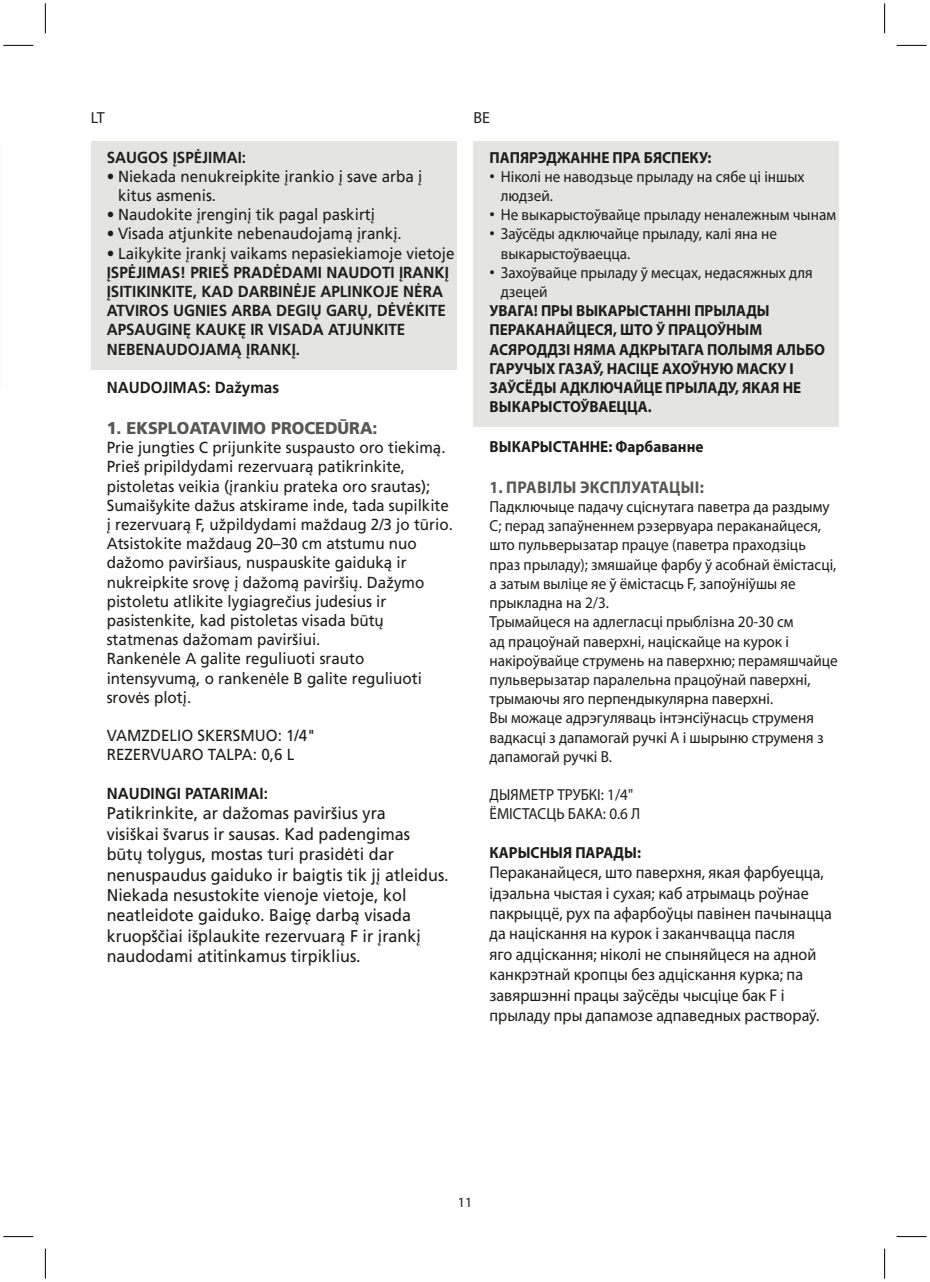
<style>
.page{position:relative;width:930px;height:1282px;background:#fff}
.page>*{position:absolute;margin:0;border:0;box-sizing:border-box;transform-origin:0 0}
.TESTO_RIENTRATO_9{font:17px/20.4px "Myriad Pro";color:#1d1d1b;scale:.95 1}
.TESTO_RIENTRATO_9-2{font:17px/20.4px "Frutiger LT Pro";color:#1d1d1b;scale:.95 1}
.SOTTOTITOLO{font:900 17px "Frutiger LT Pro";color:#575756;scale:.95 1}
.SOTTOTITOLO-2{font:700 17px "Myriad Pro";letter-spacing:.02em;color:#575756;scale:.95 1}
.TESTO_RIENTRATO_9-3{font:16px/19.2px "Myriad Pro";color:#1d1d1b;scale:.95 1}
.TESTO_RIENTRATO_9-4{font:16px/19.2px "Frutiger LT Pro";color:#1d1d1b;scale:.95 1}
.TESTO_NORMALE{font:700 16px/19.2px "Myriad Pro";color:#1d1d1b;scale:.95 1}
.TESTO_NORMALE-2{font:700 16px/19.2px "Frutiger LT Pro";color:#1d1d1b;scale:.95 1}
.sottotitolo{font:16px "Myriad Pro";color:#1d1d1b}
.t1{font:14px "Myriad Pro";color:#1d1d1b}
.s1{font-family:"Arial"}
</style>
<div class="page">
<div style="left:91px;top:141px;width:365px;height:229px;background:#e4e4e3"></div>
<div style="left:473px;top:141px;width:366px;height:286px;background:#e4e4e3"></div>
<hr style="left:3px;top:45px;width:30px;height:1px;background:#000">
<hr style="left:896px;top:45px;width:30px;height:1px;background:#000">
<hr style="left:3px;top:1236px;width:30px;height:1px;background:#000">
<hr style="left:896px;top:1236px;width:30px;height:1px;background:#000">
<hr style="left:45px;top:3px;width:1px;height:30px;background:#000">
<hr style="left:45px;top:1248px;width:1px;height:30px;background:#000">
<hr style="left:884px;top:3px;width:1px;height:30px;background:#000">
<hr style="left:884px;top:1248px;width:1px;height:30px;background:#000">
<p class="sottotitolo" style="left:91px;top:107px;width:16px">LT</p>
<p class="sottotitolo" style="left:473px;top:107px;width:18px">BE</p>
<p class="TESTO_NORMALE-2" style="left:107px;top:147px;width:148px">SAUGOS ĮSPĖJIMAI:</p>
<p class="TESTO_RIENTRATO_9-4" style="left:118px;top:167px;width:322px;text-indent:-11px">• Niekada nenukreipkite įrankio į save arba į kitus asmenis.</p>
<p class="TESTO_RIENTRATO_9-4" style="left:107px;top:205px;width:284px">• Naudokite įrenginį tik pagal paskirtį</p>
<p class="TESTO_RIENTRATO_9-4" style="left:107px;top:224px;width:312px">• Visada atjunkite nebenaudojamą įrankį.</p>
<p class="TESTO_RIENTRATO_9-4" style="left:107px;top:243px;width:368px">• Laikykite įrankį vaikams nepasiekiamoje vietoje</p>
<p class="TESTO_NORMALE-2" style="left:107px;top:263px;width:362px">ĮSPĖJIMAS! PRIEŠ PRADĖDAMI NAUDOTI ĮRANKĮ ĮSITIKINKITE, KAD DARBINĖJE APLINKOJE NĖRA ATVIROS UGNIES ARBA DEGIŲ GARŲ, DĖVĖKITE APSAUGINĘ KAUKĘ IR VISADA ATJUNKITE NEBENAUDOJAMĄ ĮRANKĮ.</p>
<p class="TESTO_NORMALE-2" style="left:107px;top:378px;width:183px">NAUDOJIMAS: Dažymas</p>
<p class="SOTTOTITOLO" style="left:107px;top:417px;width:286px">1. EKSPLOATAVIMO PROCEDŪRA:</p>
<p class="TESTO_RIENTRATO_9-4" style="left:107px;top:438px;width:366px">Prie jungties C prijunkite suspausto oro tiekimą.<br>Prieš pripildydami rezervuarą patikrinkite, pistoletas veikia (įrankiu prateka oro srautas); Sumaišykite dažus atskirame inde, tada supilkite į rezervuarą F, užpildydami maždaug 2/3 jo tūrio.</p>
<p class="TESTO_RIENTRATO_9-4" style="left:107px;top:534px;width:336px">Atsistokite maždaug 20–30 cm atstumu nuo dažomo paviršiaus, nuspauskite gaiduką ir nukreipkite srovę į dažomą paviršių. Dažymo pistoletu atlikite lygiagrečius judesius ir pasistenkite, kad pistoletas visada būtų statmenas dažomam paviršiui.</p>
<p class="TESTO_RIENTRATO_9-4" style="left:107px;top:649px;width:333px">Rankenėle A galite reguliuoti srauto intensyvumą, o rankenėle B galite reguliuoti srovės plotį.</p>
<p class="TESTO_RIENTRATO_9-4" style="left:107px;top:726px;width:221px">VAMZDELIO SKERSMUO: 1/4"</p>
<p class="TESTO_RIENTRATO_9-4" style="left:107px;top:745px;width:199px">REZERVUARO TALPA: 0,6 L</p>
<p class="TESTO_NORMALE-2" style="left:107px;top:783px;width:171px">NAUDINGI PATARIMAI:</p>
<p class="TESTO_RIENTRATO_9-2" style="left:107px;top:803px;width:361px">Patikrinkite, ar dažomas paviršius yra<br>visiškai švarus ir sausas. Kad padengimas būtų tolygus, mostas turi prasidėti dar nenuspaudus gaiduko ir baigtis tik jį atleidus.<br>Niekada nesustokite vienoje vietoje, kol neatleidote gaiduko. Baigę darbą visada kruopščiai išplaukite rezervuarą F ir įrankį naudodami atitinkamus tirpiklius.</p>
<p class="TESTO_NORMALE" style="left:489px;top:147px;width:235px">ПАПЯРЭДЖАННЕ ПРА БЯСПЕКУ:</p>
<p class="TESTO_RIENTRATO_9-3" style="left:501px;top:166px;width:321px;text-indent:-11px"><span class="s1">•</span> Ніколі не наводзьце прыладу на сябе ці іншых людзей.</p>
<p class="TESTO_RIENTRATO_9-3" style="left:489px;top:205px;width:366px"><span class="s1">•</span> Не выкарыстоўвайце прыладу неналежным чынам</p>
<p class="TESTO_RIENTRATO_9-3" style="left:501px;top:224px;width:292px;text-indent:-11px"><span class="s1">•</span> Заўсёды адключайце прыладу, калі яна не выкарыстоўваецца.</p>
<p class="TESTO_RIENTRATO_9-3" style="left:501px;top:262px;width:330px;text-indent:-11px"><span class="s1">•</span> Захоўвайце прыладу ў месцах, недасяжных для дзецей</p>
<p class="TESTO_NORMALE" style="left:489px;top:301px;width:355px">УВАГА! ПРЫ ВЫКАРЫСТАННІ ПРЫЛАДЫ ПЕРАКАНАЙЦЕСЯ, ШТО Ў ПРАЦОЎНЫМ АСЯРОДДЗІ НЯМА АДКРЫТАГА ПОЛЫМЯ АЛЬБО ГАРУЧЫХ ГАЗАЎ, НАСІЦЕ АХОЎНУЮ МАСКУ І ЗАЎСЁДЫ АДКЛЮЧАЙЦЕ ПРЫЛАДУ, ЯКАЯ НЕ ВЫКАРЫСТОЎВАЕЦЦА.</p>
<p class="TESTO_NORMALE" style="left:489px;top:436px;width:227px">ВЫКАРЫСТАННЕ: Фарбаванне</p>
<p class="SOTTOTITOLO-2" style="left:489px;top:476px;width:227px">1. ПРАВІЛЫ ЭКСПЛУАТАЦЫІ:</p>
<p class="TESTO_RIENTRATO_9-3" style="left:489px;top:497px;width:367px">Падключыце падачу сціснутага паветра да раздыму C; перад запаўненнем рэзервуара пераканайцеся, што пульверызатар працуе (паветра праходзіць праз прыладу); змяшайце фарбу ў асобнай ёмістасці, а затым выліце яе ў ёмістасць F, запоўніўшы яе прыкладна на 2/3.</p>
<p class="TESTO_RIENTRATO_9-3" style="left:489px;top:612px;width:368px">Трымайцеся на адлегласці прыблізна 20-30 см<br>ад працоўнай паверхні, націскайце на курок і накіроўвайце струмень на паверхню; перамяшчайце пульверызатар паралельна працоўнай паверхні, трымаючы яго перпендыкулярна паверхні.</p>
<p class="TESTO_RIENTRATO_9-3" style="left:489px;top:708px;width:353px">Вы можаце адрэгуляваць інтэнсіўнасць струменя вадкасці з дапамогай ручкі A і шырыню струменя з дапамогай ручкі B.</p>
<p class="TESTO_RIENTRATO_9-3" style="left:489px;top:785px;width:153px">ДЫЯМЕТР ТРУБКІ: 1/4"</p>
<p class="TESTO_RIENTRATO_9-3" style="left:489px;top:804px;width:160px">ЁМІСТАСЦЬ БАКА: 0.6 Л</p>
<p class="TESTO_NORMALE" style="left:489px;top:842px;width:161px">КАРЫСНЫЯ ПАРАДЫ:</p>
<p class="TESTO_RIENTRATO_9" style="left:489px;top:862px;width:362px">Пераканайцеся, што паверхня, якая фарбуецца, ідэальна чыстая і сухая; каб атрымаць роўнае пакрыццё, рух па афарбоўцы павінен пачынацца да націскання на курок і заканчвацца пасля<br>яго адціскання; ніколі не спыняйцеся на адной канкрэтнай кропцы без адціскання курка; па завяршэнні працы заўсёды чысціце бак F і прыладу пры дапамозе адпаведных раствораў.</p>
<p class="t1" style="left:458px;top:1193px;width:16px">11</p>
</div>
